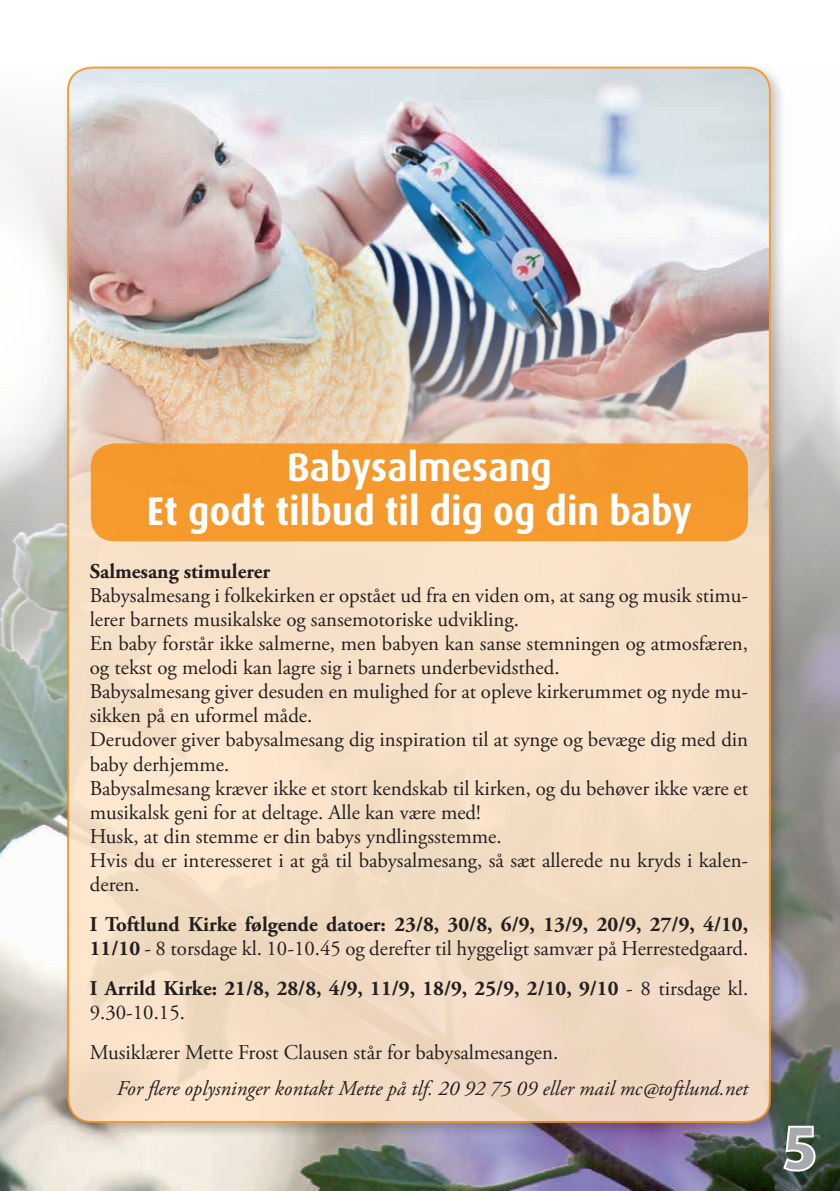
<style>
.page{position:relative;width:840px;height:1191px;background:#fff}
.page>*{position:absolute;margin:0;border:0;box-sizing:border-box;transform-origin:0 0}
.t1{font:700 60px "Dax";color:#a8a9ad}
.t2{font:700 40px/43px "Dax";color:#fff;text-align:center;scale:.94 1}
.t3{font:21px/24px "Adobe Garamond Pro";color:#231f20}
.t4{font:700 21px/24px "Adobe Garamond Pro";color:#231f20}
.t5{font:italic 21px "Adobe Garamond Pro";color:#231f20}
.s1{font-weight:400}
</style>
<div class="page">
<img style="left:0;top:127px;width:839px;height:1064px">
<svg style="left:780px;top:1123px;width:37px;height:50px"></svg>
<div style="left:62px;top:61px;width:725px;height:1078px;background:#231f20;opacity:.3"></div>
<div style="left:68px;top:68px;width:701px;height:1054px;background:#f5dfc7;border-radius:23px"></div>
<img style="left:68px;top:68px;width:701px;height:468px">
<div style="left:91px;top:443px;width:656px;height:98px;background:#f69a2e;border-radius:23px"></div>
<h2 class="t2" style="left:147px;top:446px;width:580px">Babysalmesang<br>Et godt tilbud til dig og din baby</h2>
<p class="t4" style="left:90px;top:560px;width:182px">Salmesang stimulerer</p>
<p class="t3" style="left:90px;top:584px;width:659px">Babysalmesang i folkekirken er opstået ud fra en viden om, at sang og musik stimu&shy;lerer barnets musikalske og sansemotoriske udvikling.<br>En baby forstår ikke salmerne, men babyen kan sanse stemningen og atmosfæren, og tekst og melodi kan lagre sig i barnets underbevidsthed.<br>Babysalmesang giver desuden en mulighed for at opleve kirkerummet og nyde mu&shy;sikken på en uformel måde.<br>Derudover giver babysalmesang dig inspiration til at synge og bevæge dig med din baby derhjemme.<br>Babysalmesang kræver ikke et stort kendskab til kirken, og du behøver ikke være et musikalsk geni for at deltage. Alle kan være med!<br>Husk, at din stemme er din babys yndlingsstemme.<br>Hvis du er interesseret i at gå til babysalmesang, så sæt allerede nu kryds i kalen&shy;deren.</p>
<p class="t4" style="left:90px;top:912px;width:659px">I Toftlund Kirke følgende datoer: 23/8, 30/8, 6/9, 13/9, 20/9, 27/9, 4/10,<br>11/10 <span class="s1">- 8 torsdage kl. 10-10.45 og derefter til hyggeligt samvær på Herrestedgaard.</span></p>
<p class="t4" style="left:90px;top:976px;width:659px">I Arrild Kirke: 21/8, 28/8, 4/9, 11/9, 18/9, 25/9, 2/10, 9/10 <span class="s1">- 8 tirsdage kl.<br>9.30-10.15.</span></p>
<p class="t3" style="left:90px;top:1040px;width:469px">Musiklærer Mette Frost Clausen står for babysalmesangen.</p>
<p class="t5" style="left:117px;top:1075px;width:632px">For flere oplysninger kontakt Mette på tlf. 20 92 75 09 eller mail mc@toftlund.net</p>
<h1 class="t1" style="left:782px;top:1114px;width:35px">5</h1>
</div>
